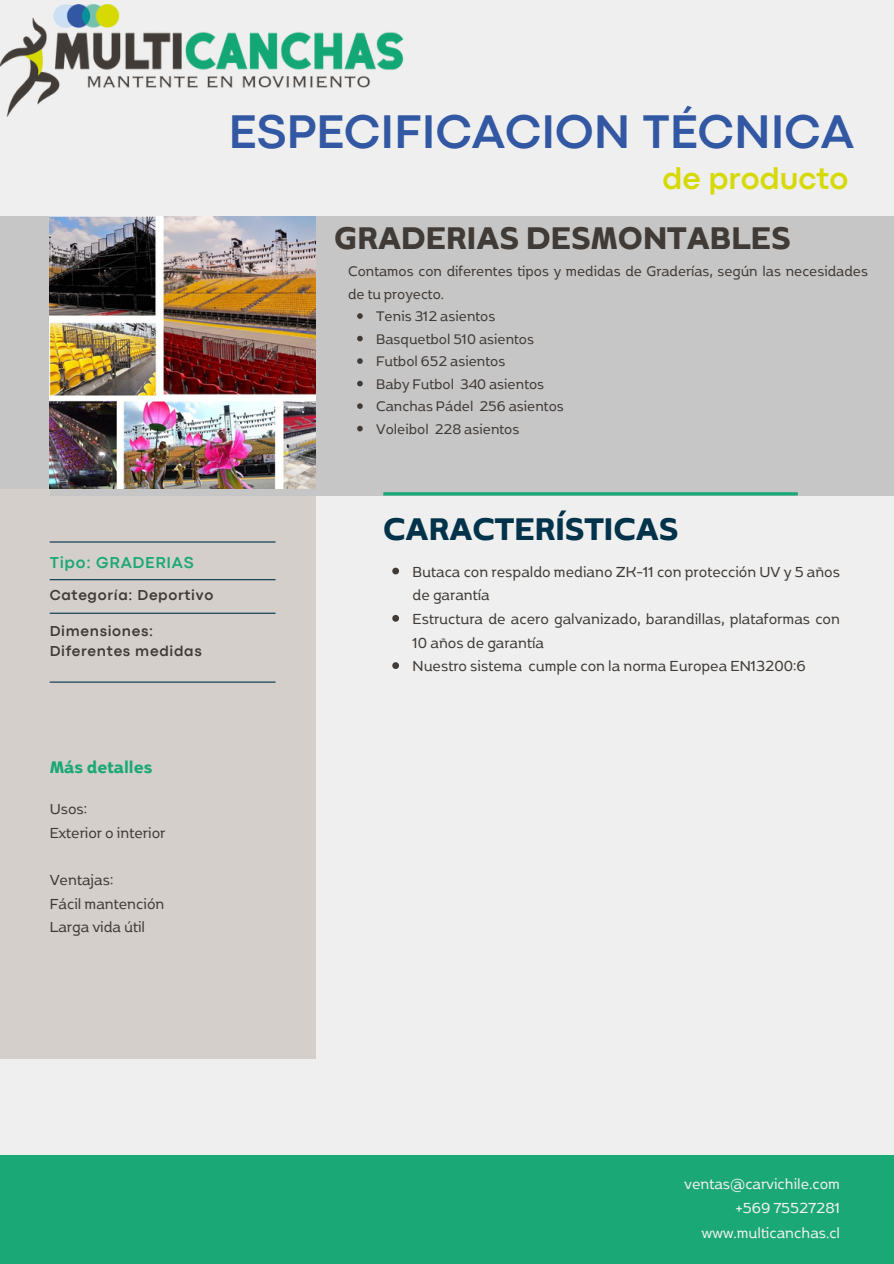
<style>
.page{position:relative;width:894px;height:1264px;background:#fff}
.page>*{position:absolute;margin:0;border:0;box-sizing:border-box;transform-origin:0 0}
.t1{font:700 49.2px "Codec Pro";color:#3257a3}
.t2{font:700 37.2px "Boriboon";color:#413b37}
.t3{font:700 37.2px "Boriboon";color:#02334b}
.t4{font:700 31.8px "Codec Pro";color:#d7d903}
.t5{font:700 19.95px "Boriboon";color:#1ba877}
.t6{font:17.25px/23.7px "Boriboon";color:#413b37}
.t7{font:17.25px/24.8px "Boriboon";color:#f1f1f0;text-align:right}
.t8{font:16.5px/22.5px "Boriboon";color:#413b37}
.t9{font:700 16.5px "Codec Pro";letter-spacing:.045em;color:#1ba877}
.t10{font:700 15px "Codec Pro";letter-spacing:.045em;color:#413b37}
</style>
<div class="page">
<div style="left:0;top:0;width:893px;height:1263px;background:#efefef"></div>
<div style="left:0;top:419px;width:316px;height:639px;background:#d4cfcb"></div>
<div style="left:0;top:1155px;width:893px;height:108px;background:#1ba877"></div>
<div style="left:50px;top:216px;width:843px;height:279px;background:#c6c6c6"></div>
<div style="left:0;top:216px;width:50px;height:272px;background:#c6c6c6"></div>
<hr style="left:50px;top:541px;width:225px;height:1px;background:#02334b">
<hr style="left:383px;top:492px;width:414px;height:3px;background:#1ba877">
<hr style="left:50px;top:579px;width:225px;height:1px;background:#02334b">
<hr style="left:50px;top:612px;width:225px;height:2px;background:#02334b">
<hr style="left:50px;top:681px;width:225px;height:1px;background:#02334b">
<img style="left:50px;top:216px;width:265px;height:272px">
<img style="left:0;top:5px;width:404px;height:111px">
<svg style="left:357px;top:313px;width:5px;height:6px"></svg>
<svg style="left:357px;top:336px;width:5px;height:5px"></svg>
<svg style="left:357px;top:358px;width:5px;height:6px"></svg>
<svg style="left:357px;top:381px;width:5px;height:5px"></svg>
<svg style="left:357px;top:403px;width:5px;height:6px"></svg>
<svg style="left:357px;top:426px;width:5px;height:5px"></svg>
<svg style="left:392px;top:567px;width:7px;height:7px"></svg>
<svg style="left:392px;top:615px;width:7px;height:6px"></svg>
<svg style="left:392px;top:662px;width:7px;height:7px"></svg>
<h4 class="t1" style="left:228px;top:114px;width:626px">ESPECIFICACION TÉCNICA</h4>
<p class="t4" style="left:662px;top:167px;width:187px">de producto</p>
<h6 class="t2" style="left:334px;top:214px;width:458px">GRADERIAS DESMONTABLES</h6>
<h1 class="t8" style="left:348px;top:259px;width:521px">Contamos con diferentes tipos y medidas de Graderías, según las necesidades de tu proyecto.</h1>
<h3 class="t8" style="left:376px;top:304px;width:121px">Tenis 312 asientos</h3>
<h2 class="t8" style="left:376px;top:327px;width:159px">Basquetbol 510 asientos</h2>
<h6 class="t8" style="left:376px;top:349px;width:131px">Futbol 652 asientos</h6>
<p class="t8" style="left:376px;top:372px;width:169px">Baby Futbol 340 asientos</p>
<p class="t8" style="left:376px;top:394px;width:189px">Canchas Pádel 256 asientos</p>
<p class="t8" style="left:376px;top:417px;width:145px">Voleibol 228 asientos</p>
<p class="t9" style="left:50px;top:556px;width:145px">Tipo: GRADERIAS</p>
<p class="t10" style="left:50px;top:589px;width:165px">Categoría: Deportivo</p>
<p class="t10" style="left:50px;top:625px;width:105px">Dimensiones:</p>
<h6 class="t10" style="left:50px;top:645px;width:153px">Diferentes medidas</h6>
<h6 class="t3" style="left:383px;top:505px;width:296px">CARACTERÍSTICAS</h6>
<p class="t6" style="left:412px;top:559px;width:429px">Butaca con respaldo mediano ZK-11 con protección UV y 5 años de garantía</p>
<p class="t6" style="left:412px;top:606px;width:429px">Estructura de acero galvanizado, barandillas, plataformas con<br>10 años de garantía</p>
<p class="t6" style="left:412px;top:653px;width:394px">Nuestro sistema cumple con la norma Europea EN13200:6</p>
<h2 class="t5" style="left:50px;top:754px;width:104px">Más detalles</h2>
<h5 class="t6" style="left:50px;top:796px;width:117px">Usos:<br>Exterior o interior</h5>
<p class="t6" style="left:50px;top:867px;width:116px">Ventajas:<br>Fácil mantención<br>Larga vida útil</p>
<p class="t7" style="left:684px;top:1170px;width:157px">ventas@carvichile.com +569 75527281 www.multicanchas.cl</p>
</div>
